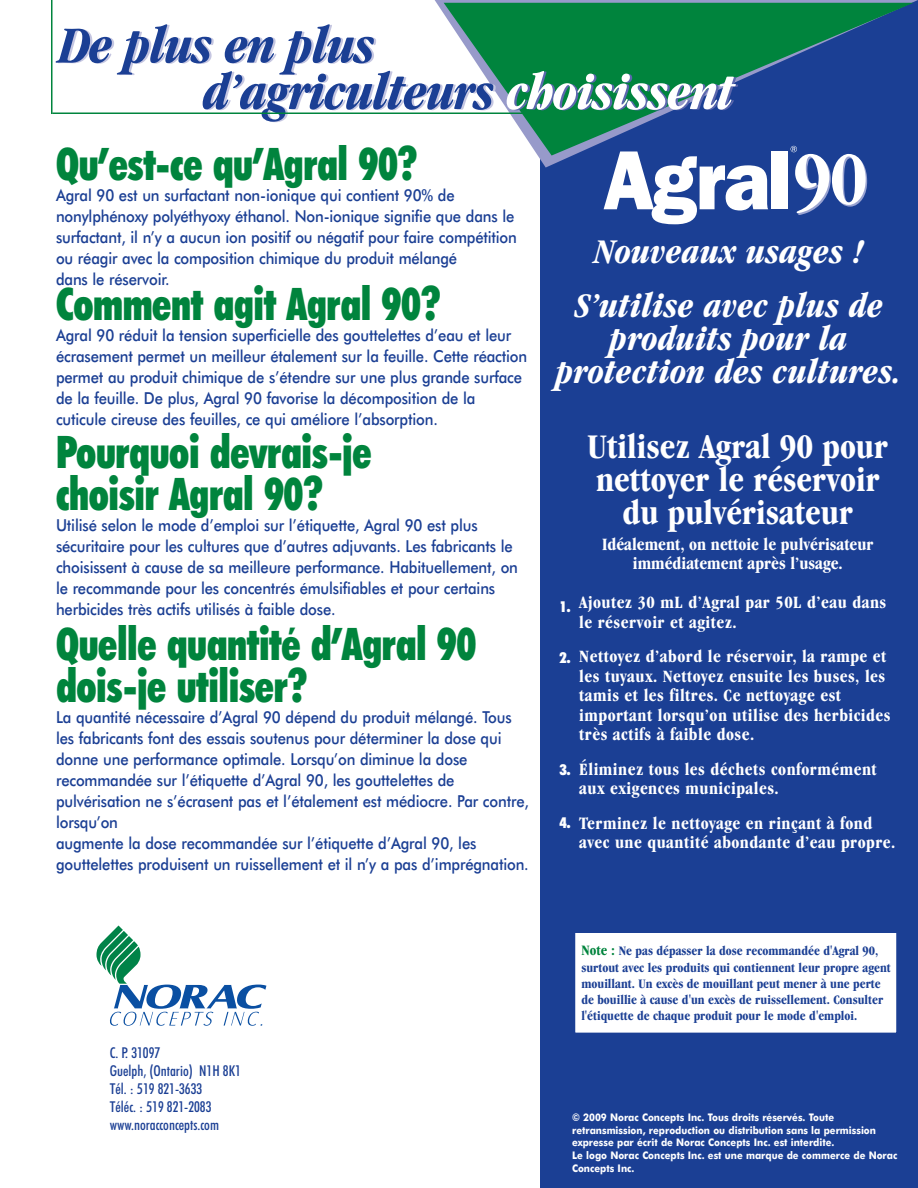
<style>
.page{position:relative;width:918px;height:1188px;background:#fff}
.page>*{position:absolute;margin:0;border:0;box-sizing:border-box;transform-origin:0 0}
.t1{font:italic 700 condensed 54px/46.5px "Garamond IT Cby BT";letter-spacing:-.025em;color:#1b3f94}
.t2{font:900 condensed 45px/42px "Futura BT";letter-spacing:-.01em;color:#00843d;scale:.9 1}
.t3{font:italic 700 condensed 36px/54px "Garamond IT Cby BT";color:#fff;text-align:center}
.t4{font:700 condensed 36px/33px "Garamond IT Cby BT";color:#fff;text-align:center}
.t5{font:700 condensed 18px/19.5px "Garamond IT Cby BT";letter-spacing:.025em;color:#fff}
.t6{font:700 condensed 18px/19.5px "Garamond IT Cby BT";color:#fff;text-align:center}
.t7{font:500 16.5px/21px "Futura BT";letter-spacing:-.01em;color:#1b3f94;scale:.9 1}
.t8{font:500 condensed 15px/18px "Futura BT";color:#1b3f94}
.t9{font:900 condensed 15px "Futura BT";color:#fff}
.t10{font:700 condensed 13.5px/16.4px "Garamond IT Cby BT";color:#1b3f94}
.t11{font:700 10.5px/12.6px "Futura BT";color:#fff;scale:.9 1}
.s1{color:#fff}
.s2{font-size:15px;color:#00843d}
</style>
<div class="page">
<div style="left:540px;top:0;width:378px;height:1188px;background:#1b3f94"></div>
<svg style="left:435px;top:0;width:483px;height:168px"></svg>
<svg style="left:444px;top:3px;width:470px;height:153px;fill:#00843d"></svg>
<svg style="left:604px;top:151px;width:164px;height:73px"></svg>
<div style="left:771px;top:151px;width:16px;height:58px;background:#fff"></div>
<svg style="left:791px;top:146px;width:76px;height:69px"></svg>
<hr style="left:51px;top:0;width:1px;height:114px;background:#00843d">
<div style="left:574px;top:932px;width:323px;height:101px;background:#fff"></div>
<div style="left:574px;top:932px;width:324px;height:102px;border:2px solid #1b3f94"></div>
<svg style="left:96px;top:926px;width:170px;height:100px"></svg>
<hr style="left:52px;top:112px;width:480px;height:2px;background:#00843d">
<h1 class="t1" style="left:203px;top:26px;width:533px;text-indent:-144px">De plus en plus<br>d’agriculteurs <span class="s1">choisissent</span></h1>
<h2 class="t2" style="left:56px;top:146px;width:403px">Qu’est-ce qu’Agral 90?</h2>
<p class="t7" style="left:56px;top:186px;width:514px">Agral 90 est un surfactant non-ionique qui contient 90% de nonylphénoxy polyéthyoxy éthanol. Non-ionique signifie que dans le surfactant, il n’y a aucun ion positif ou négatif pour faire compétition ou réagir avec la composition chimique du produit mélangé<br>dans le réservoir.</p>
<h2 class="t2" style="left:56px;top:285px;width:429px">Comment agit Agral 90?</h2>
<p class="t7" style="left:56px;top:326px;width:525px">Agral 90 réduit la tension superficielle des gouttelettes d’eau et leur écrasement permet un meilleur étalement sur la feuille. Cette réaction permet au produit chimique de s’étendre sur une plus grande surface de la feuille. De plus, Agral 90 favorise la décomposition de la cuticule cireuse des feuilles, ce qui améliore l’absorption.</p>
<h2 class="t2" style="left:56px;top:434px;width:352px">Pourquoi devrais-je choisir Agral 90?</h2>
<p class="t7" style="left:56px;top:516px;width:515px">Utilisé selon le mode d’emploi sur l’étiquette, Agral 90 est plus sécuritaire pour les cultures que d’autres adjuvants. Les fabricants le choisissent à cause de sa meilleure performance. Habituellement, on le recommande pour les concentrés émulsifiables et pour certains herbicides très actifs utilisés à faible dose.</p>
<h2 class="t2" style="left:56px;top:626px;width:469px">Quelle quantité d’Agral 90 dois-je utiliser?</h2>
<p class="t7" style="left:56px;top:708px;width:527px">La quantité nécessaire d’Agral 90 dépend du produit mélangé. Tous les fabricants font des essais soutenus pour déterminer la dose qui donne une performance optimale. Lorsqu’on diminue la dose recommandée sur l’étiquette d’Agral 90, les gouttelettes de pulvérisation ne s’écrasent pas et l’étalement est médiocre. Par contre, lorsqu’on<br>augmente la dose recommandée sur l’étiquette d’Agral 90, les gouttelettes produisent un ruissellement et il n’y a pas d’imprégnation.</p>
<h3 class="t3" style="left:575px;top:228px;width:310px">Nouveaux usages !<br>S’utilise avec plus de</h3>
<h3 class="t3" style="left:557px;top:325px;width:347px;line-height:33px">produits pour la protection des cultures.</h3>
<p class="t9" style="left:560px;top:600px;width:13px">1.</p>
<p class="t9" style="left:560px;top:652px;width:13px">2.</p>
<p class="t9" style="left:560px;top:763px;width:13px">3.</p>
<p class="t9" style="left:560px;top:817px;width:13px">4.</p>
<h3 class="t4" style="left:587px;top:433px;width:302px">Utilisez Agral 90 pour nettoyer le réservoir du pulvérisateur</h3>
<p class="t6" style="left:602px;top:536px;width:273px">Idéalement, on nettoie le pulvérisateur immédiatement après l’usage.</p>
<p class="t5" style="left:579px;top:594px;width:309px">Ajoutez 30 mL d’Agral par 50L d’eau dans le réservoir et agitez.</p>
<p class="t5" style="left:579px;top:648px;width:313px">Nettoyez d’abord le réservoir, la rampe et les tuyaux. Nettoyez ensuite les buses, les tamis et les filtres. Ce nettoyage est important lorsqu’on utilise des herbicides très actifs à faible dose.</p>
<p class="t5" style="left:579px;top:761px;width:299px">Éliminez tous les déchets conformément aux exigences municipales.</p>
<p class="t5" style="left:579px;top:815px;width:318px">Terminez le nettoyage en rinçant à fond avec une quantité abondante d’eau propre.</p>
<p class="t8" style="left:110px;top:1045px;width:133px">C. P. 31097<br>Guelph, (Ontario) N1H 8K1<br>Tél. : 519 821-3633<br>Téléc. : 519 821-2083 www.noracconcepts.com</p>
<p class="t10" style="left:581px;top:943px;width:311px"><span class="s2">Note :</span> Ne pas dépasser la dose recommandée d'Agral 90, surtout avec les produits qui contiennent leur propre agent mouillant. Un excès de mouillant peut mener à une perte de bouillie à cause d'un excès de ruissellement. Consulter l'étiquette de chaque produit pour le mode d'emploi.</p>
<p class="t11" style="left:572px;top:1112px;width:363px">© 2009 Norac Concepts Inc. Tous droits réservés. Toute retransmission, reproduction ou distribution sans la permission expresse par écrit de Norac Concepts Inc. est interdite.<br>Le logo Norac Concepts Inc. est une marque de commerce de Norac Concepts Inc.</p>
</div>
